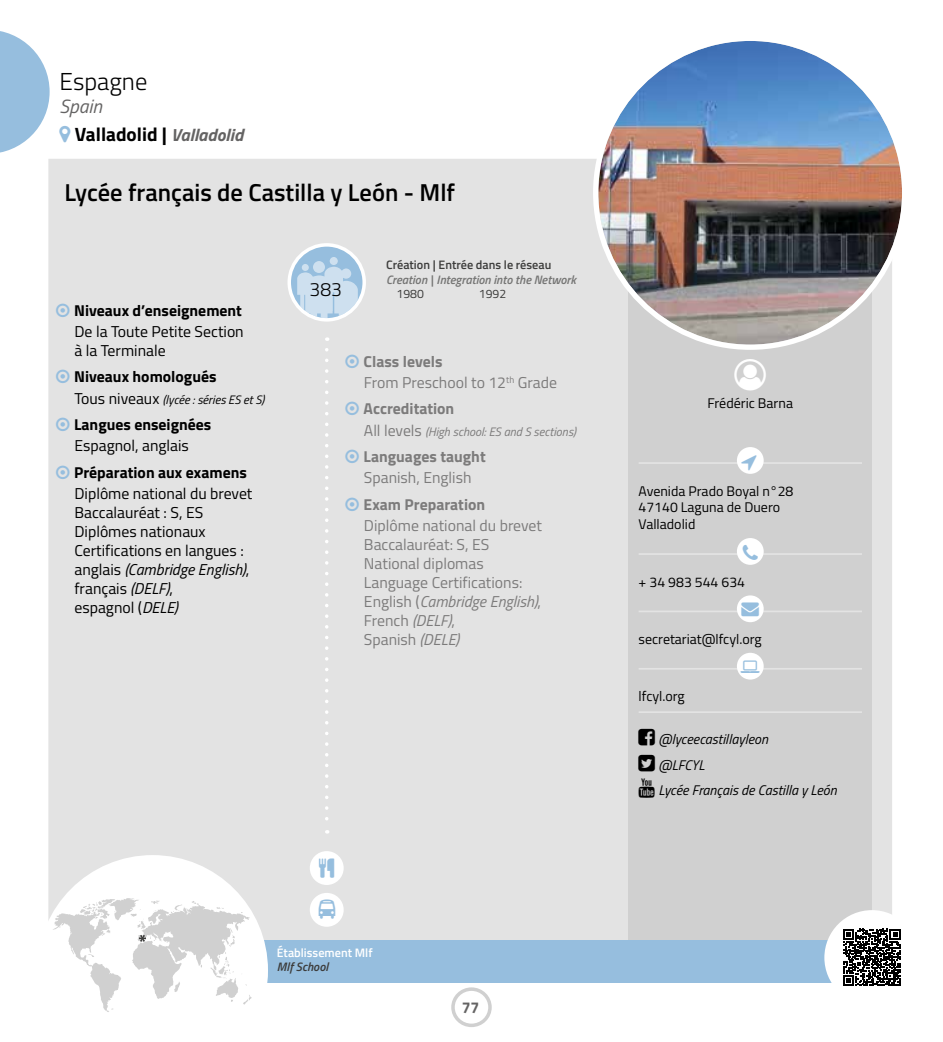
<style>
.page{position:relative;width:943px;height:1042px;background:#fff}
.page>*{position:absolute;margin:0;border:0;box-sizing:border-box;transform-origin:0 0}
.t1{font:600 24.5px "Titillium";color:#000}
.t2{font:300 24.5px "Titillium";color:#000}
.t3{font:700 19.25px "Titillium";color:#000}
.t4{font:italic 19.25px "Titillium";color:#646363}
.t5{font:300 19.25px "Titillium";color:#000}
.t6{font:15.75px/18.9px "Titillium";color:#000}
.t7{font:15.75px/18.9px "Titillium";color:#7c7b7b}
.t8{font:700 15.75px "Titillium";color:#000}
.t9{font:700 15.75px "Titillium";color:#7c7b7b}
.t10{font:700 15.75px "Titillium";color:#646363}
.t11{font:14px/16.8px "Titillium";color:#000}
.t12{font:italic 14px/25.6px "Titillium";color:#000}
.t13{font:italic 12.25px "Titillium";color:#7c7b7b}
.t14{font:italic 600 12.25px "Titillium";color:#767675}
.t15{font:italic 12.25px "Titillium";color:#000}
.t16{font:600 12.25px "Titillium";color:#3c3c3b}
.t17{font:600 12.25px "Titillium";color:#fff}
.t18{font:italic 600 12.25px "Titillium";color:#3c3c3b}
.t19{font:12.25px "Titillium";color:#3c3c3b}
.s1{font-style:italic;font-size:17.5px;color:#646363}
.s2{font-style:normal;font-size:15.75px}
.s3{font-style:italic}
.s4{font-weight:700}
</style>
<div class="page">
<div style="left:48px;top:159px;width:844px;height:781px;background:#e3e3e3"></div>
<div style="left:628px;top:222px;width:243px;height:722px;background:#d0d0d0"></div>
<div style="left:74px;top:940px;width:797px;height:43px;background:#96bede"></div>
<svg style="left:1px;top:31px;width:49px;height:122px"></svg>
<svg style="left:48px;top:855px;width:220px;height:143px"></svg>
<div style="left:824px;top:910px;width:95px;height:95px;background:#fff;border-radius:50%"></div>
<img style="left:598px;top:41px;width:304px;height:304px;border-radius:152px">
<svg style="left:53px;top:898px;width:198px;height:114px"></svg>
<svg style="left:289px;top:245px;width:75px;height:75px"></svg>
<svg style="left:297px;top:257px;width:61px;height:61px;background:#c3d9eb"></svg>
<div style="left:287px;top:243px;width:79px;height:79px;border:4px solid #fff;border-radius:50%"></div>
<svg style="left:325px;top:350px;width:3px;height:483px"></svg>
<div style="left:310px;top:893px;width:34px;height:34px;background:#fff;border-radius:50%"></div>
<div style="left:310px;top:851px;width:34px;height:34px;background:#fff;border-radius:50%"></div>
<div style="left:451px;top:987px;width:40px;height:40px;border:4px solid #d0d0d0;border-radius:50%"></div>
<svg style="left:843px;top:929px;width:57px;height:57px"></svg>
<hr style="left:638px;top:462px;width:224px;height:2px;background:#e3e3e3">
<hr style="left:638px;top:553px;width:224px;height:2px;background:#e3e3e3">
<hr style="left:638px;top:610px;width:224px;height:2px;background:#e3e3e3">
<hr style="left:638px;top:668px;width:224px;height:1px;background:#e3e3e3">
<hr style="left:638px;top:711px;width:224px;height:2px;background:#e3e3e3">
<div style="left:737px;top:447px;width:26px;height:27px;background:#fff;border-radius:50%"></div>
<div style="left:737px;top:538px;width:26px;height:27px;background:#fff;border-radius:50%"></div>
<div style="left:737px;top:595px;width:26px;height:27px;background:#fff;border-radius:50%"></div>
<div style="left:737px;top:653px;width:26px;height:26px;background:#fff;border-radius:50%"></div>
<svg style="left:345px;top:354px;width:14px;height:14px"></svg>
<svg style="left:345px;top:402px;width:14px;height:13px"></svg>
<svg style="left:345px;top:450px;width:14px;height:13px"></svg>
<svg style="left:345px;top:497px;width:14px;height:14px"></svg>
<svg style="left:56px;top:303px;width:14px;height:14px"></svg>
<svg style="left:56px;top:370px;width:14px;height:13px"></svg>
<svg style="left:56px;top:418px;width:14px;height:13px"></svg>
<svg style="left:56px;top:465px;width:14px;height:14px"></svg>
<h1 class="t2" style="left:60px;top:63px;width:89px">Espagne</h1>
<p class="t4" style="left:60px;top:92px;width:44px">Spain</p>
<p class="t3" style="left:75px;top:119px;width:170px">Valladolid | <span class="s1">Valladolid</span></p>
<h1 class="t1" style="left:64px;top:174px;width:392px">Lycée français de Castilla y León - Mlf</h1>
<p class="t8" style="left:74px;top:298px;width:169px">Niveaux d’enseignement</p>
<p class="t6" style="left:74px;top:321px;width:171px">De la Toute Petite Section à la Terminale</p>
<p class="t8" style="left:74px;top:365px;width:144px">Niveaux homologués</p>
<p class="t15" style="left:74px;top:390px;width:191px"><span class="s2">Tous niveaux</span> (lycée : séries ES et S)</p>
<p class="t8" style="left:74px;top:412px;width:139px">Langues enseignées</p>
<p class="t6" style="left:74px;top:436px;width:116px">Espagnol, anglais</p>
<p class="t8" style="left:74px;top:460px;width:174px">Préparation aux examens</p>
<p class="t6" style="left:74px;top:483px;width:179px">Diplôme national du brevet<br>Baccalauréat : S, ES<br>Diplômes nationaux<br>Certifications en langues : anglais <span class="s3">(Cambridge English)</span>, français <span class="s3">(DELF)</span>,<br>espagnol (<span class="s3">DELE)</span></p>
<p class="t5" style="left:309px;top:275px;width:34px">383</p>
<p class="t16" style="left:386px;top:255px;width:167px">Création | Entrée dans le réseau</p>
<p class="t14" style="left:386px;top:270px;width:191px">Creation | Integration into the Network</p>
<p class="t19" style="left:396px;top:285px;width:29px">1980</p>
<p class="t19" style="left:479px;top:285px;width:29px">1992</p>
<p class="t7" style="left:363px;top:350px;width:195px;line-height:21.3px"><span class="s4">Class levels<br></span>From Preschool to 12<sup>th</sup> Grade</p>
<p class="t9" style="left:363px;top:397px;width:92px">Accreditation</p>
<p class="t13" style="left:364px;top:422px;width:213px"><span class="s2">All levels</span> (High school: ES and S sections)</p>
<p class="t9" style="left:363px;top:444px;width:124px">Languages taught</p>
<p class="t7" style="left:364px;top:468px;width:109px">Spanish, English</p>
<p class="t9" style="left:363px;top:492px;width:123px">Exam Preparation</p>
<p class="t7" style="left:364px;top:515px;width:179px">Diplôme national du brevet<br>Baccalauréat: S, ES<br>National diplomas<br>Language Certifications:<br>English (<span class="s3">Cambridge English)</span>,<br>French <span class="s3">(DELF)</span>,<br>Spanish <span class="s3">(DELE)</span></p>
<p class="t17" style="left:277px;top:943px;width:97px">Établissement Mlf</p>
<p class="t18" style="left:277px;top:958px;width:53px">Mlf School</p>
<p class="t10" style="left:461px;top:995px;width:19px">77</p>
<p class="t11" style="left:707px;top:394px;width:87px">Frédéric Barna</p>
<p class="t11" style="left:638px;top:482px;width:156px">Avenida Prado Boyal n°28<br>47140 Laguna de Duero<br>Valladolid</p>
<p class="t11" style="left:638px;top:572px;width:108px">+ 34 983 544 634</p>
<p class="t11" style="left:638px;top:630px;width:125px">secretariat@lfcyl.org</p>
<p class="t11" style="left:638px;top:687px;width:48px">lfcyl.org</p>
<p class="t12" style="left:658px;top:726px;width:180px">@lyceecastillayleon<br>@LFCYL<br>Lycée Français de Castilla y León</p>
</div>
